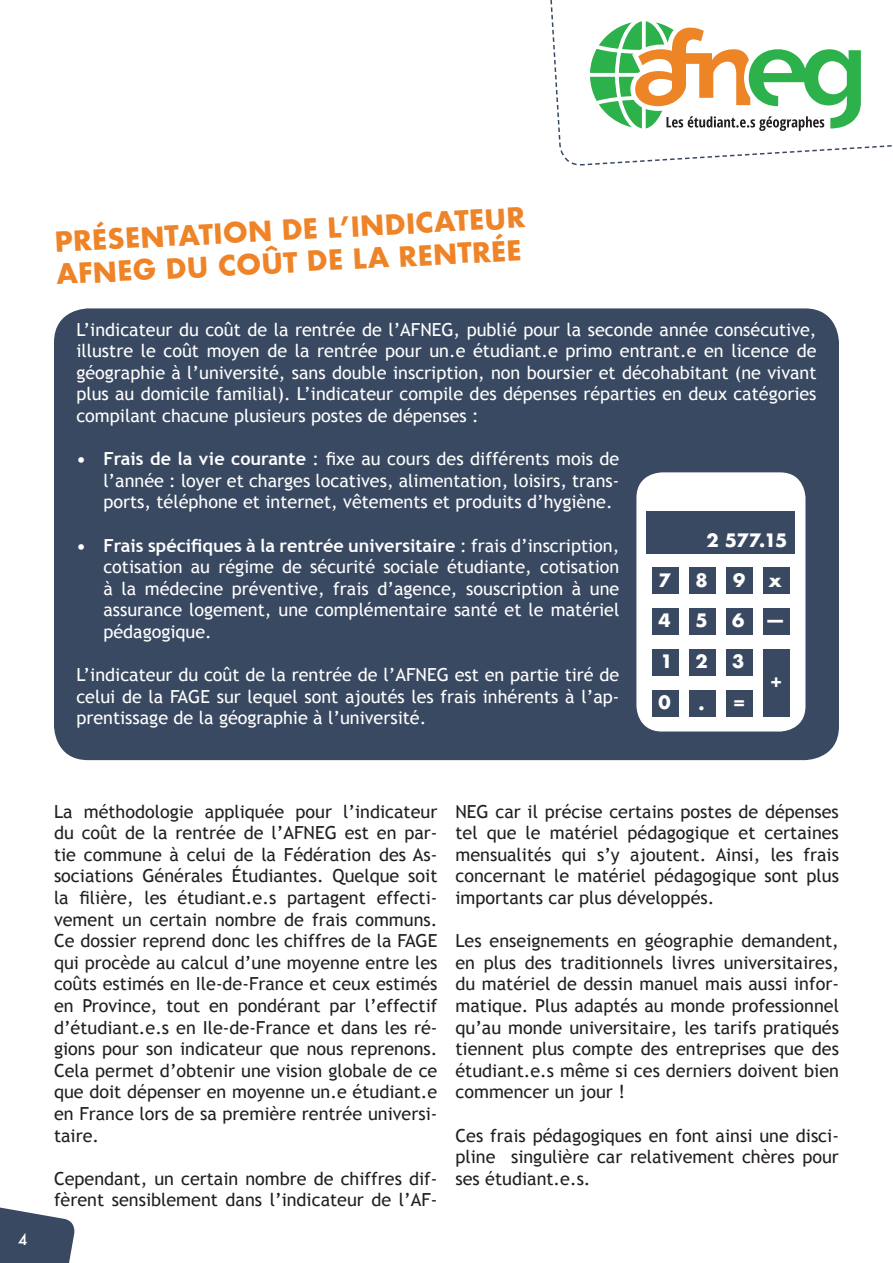
<style>
.page{position:relative;width:893px;height:1263px;background:#fff}
.page>*{position:absolute;margin:0;border:0;box-sizing:border-box;transform-origin:0 0}
._1__Titre{font:700 27px/32.4px "Futura";color:#ee8427}
.t1{font:18px/21.6px "Trebuchet MS";color:#231f20;text-align:justify}
.t2{font:18px/21.6px "Trebuchet MS";color:#fff;text-align:justify}
.t3{font:700 18px "Futura";color:#fff}
.t4{font:500 15px "Futura";color:#fff}
.s1{font-weight:700}
</style>
<div class="page">
<svg style="left:550px;top:0;width:35px;height:166px"></svg>
<svg style="left:587px;top:21px;width:305px;height:145px"></svg>
<svg style="left:0;top:1207px;width:75px;height:56px;background:#59657a"></svg>
<div style="left:54px;top:308px;width:785px;height:452px;background:#3a4962;border-radius:34px"></div>
<div style="left:636px;top:472px;width:169px;height:259px;background:#fff;border-radius:26px"></div>
<div style="left:647px;top:511px;width:148px;height:42px;background:#3a4962"></div>
<svg style="left:652px;top:567px;width:27px;height:27px"></svg>
<svg style="left:689px;top:567px;width:27px;height:27px"></svg>
<svg style="left:726px;top:567px;width:27px;height:27px"></svg>
<svg style="left:763px;top:567px;width:27px;height:27px"></svg>
<svg style="left:652px;top:608px;width:27px;height:27px"></svg>
<svg style="left:689px;top:608px;width:27px;height:27px"></svg>
<svg style="left:726px;top:608px;width:27px;height:27px"></svg>
<svg style="left:763px;top:608px;width:27px;height:27px"></svg>
<svg style="left:652px;top:649px;width:27px;height:27px"></svg>
<svg style="left:689px;top:649px;width:27px;height:27px"></svg>
<svg style="left:726px;top:649px;width:27px;height:27px"></svg>
<div style="left:763px;top:649px;width:27px;height:68px;background:#3a4962"></div>
<svg style="left:652px;top:690px;width:27px;height:27px"></svg>
<svg style="left:689px;top:690px;width:27px;height:27px"></svg>
<svg style="left:726px;top:690px;width:27px;height:27px"></svg>
<p class="_1__Titre" style="left:54px;top:226px;width:473px;rotate:-3deg">PRÉSENTATION DE L’INDICATEUR<br>AFNEG DU COÛT DE LA RENTRÉE</p>
<p class="t2" style="left:76px;top:319px;width:742px">L’indicateur du coût de la rentrée de l’AFNEG, publié pour la seconde année consécutive, illustre le coût moyen de la rentrée pour un.e étudiant.e primo entrant.e en licence de géographie à l’université, sans double inscription, non boursier et décohabitant (ne vivant plus au domicile familial). L’indicateur compile des dépenses réparties en deux catégories compilant chacune plusieurs postes de dépenses :</p>
<p class="t2" style="left:103px;top:448px;width:518px;text-indent:-27px"><span class="s1">• Frais de la vie courante</span> : fixe au cours des différents mois de l’année : loyer et charges locatives, alimentation, loisirs, trans&shy;ports, téléphone et internet, vêtements et produits d’hygiène.</p>
<p class="t2" style="left:103px;top:535px;width:518px;text-indent:-27px"><span class="s1">• Frais spécifiques à la rentrée universitaire</span> : frais d’inscription, cotisation au régime de sécurité sociale étudiante, cotisation à la médecine préventive, frais d’agence, souscription à une assurance logement, une complémentaire santé et le matériel pédagogique.</p>
<p class="t2" style="left:76px;top:664px;width:545px">L’indicateur du coût de la rentrée de l’AFNEG est en partie tiré de celui de la FAGE sur lequel sont ajoutés les frais inhérents à l’ap&shy;prentissage de la géographie à l’université.</p>
<p class="t3" style="left:706px;top:527px;width:83px">2 577.15</p>
<p class="t3" style="left:659px;top:567px;width:14px">7</p>
<p class="t3" style="left:695px;top:567px;width:14px">8</p>
<p class="t3" style="left:733px;top:567px;width:14px">9</p>
<p class="t3" style="left:769px;top:567px;width:15px">x</p>
<p class="t3" style="left:659px;top:608px;width:14px">4</p>
<p class="t3" style="left:695px;top:608px;width:14px">5</p>
<p class="t3" style="left:732px;top:608px;width:14px">6</p>
<p class="t3" style="left:767px;top:606px;width:17px">—</p>
<p class="t3" style="left:660px;top:648px;width:14px">1</p>
<p class="t3" style="left:695px;top:648px;width:14px">2</p>
<p class="t3" style="left:732px;top:648px;width:14px">3</p>
<p class="t3" style="left:659px;top:689px;width:14px">0</p>
<p class="t3" style="left:698px;top:690px;width:8px">.</p>
<p class="t3" style="left:770px;top:669px;width:14px">+</p>
<p class="t3" style="left:733px;top:690px;width:14px">=</p>
<p class="t4" style="left:18px;top:1229px;width:11px">4</p>
<p class="t1" style="left:54px;top:801px;width:385px">La méthodologie appliquée pour l’indicateur du coût de la rentrée de l’AFNEG est en par&shy;tie commune à celui de la Fédération des As&shy;sociations Générales Étudiantes. Quelque soit la filière, les étudiant.e.s partagent effecti&shy;vement un certain nombre de frais communs.<br>Ce dossier reprend donc les chiffres de la FAGE qui procède au calcul d’une moyenne entre les coûts estimés en Ile-de-France et ceux estimés en Province, tout en pondérant par l’effectif d’étudiant.e.s en Ile-de-France et dans les ré&shy;gions pour son indicateur que nous reprenons.<br>Cela permet d’obtenir une vision globale de ce que doit dépenser en moyenne un.e étudiant.e en France lors de sa première rentrée universi&shy;taire.</p>
<p class="t1" style="left:54px;top:1168px;width:385px">Cependant, un certain nombre de chiffres dif&shy;fèrent sensiblement dans l’indicateur de l’AF-</p>
<p class="t1" style="left:455px;top:801px;width:385px">NEG car il précise certains postes de dépenses tel que le matériel pédagogique et certaines mensualités qui s’y ajoutent. Ainsi, les frais concernant le matériel pédagogique sont plus importants car plus développés.</p>
<p class="t1" style="left:455px;top:930px;width:385px">Les enseignements en géographie demandent, en plus des traditionnels livres universitaires, du matériel de dessin manuel mais aussi infor&shy;matique. Plus adaptés au monde professionnel qu’au monde universitaire, les tarifs pratiqués tiennent plus compte des entreprises que des étudiant.e.s même si ces derniers doivent bien commencer un jour !</p>
<p class="t1" style="left:455px;top:1125px;width:385px">Ces frais pédagogiques en font ainsi une disci&shy;pline singulière car relativement chères pour ses étudiant.e.s.</p>
</div>
